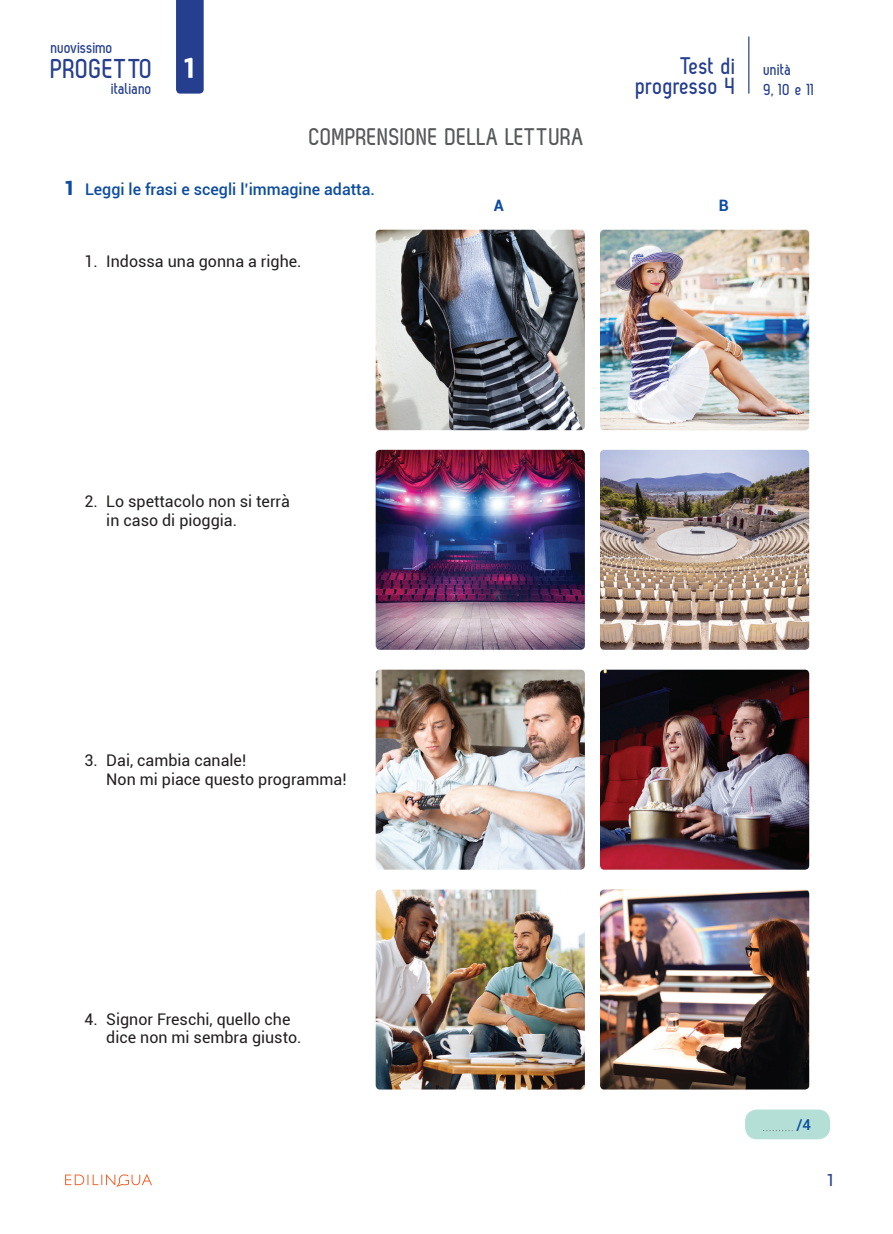
<style>
.page{position:relative;width:893px;height:1234px;background:#fff}
.page>*{position:absolute;margin:0;border:0;box-sizing:border-box;transform-origin:0 0}
.t1{font:700 27.15px "Zag";letter-spacing:.02em;color:#253f8e}
.t2{font:700 24px "Zag";letter-spacing:.01em;color:#57585a}
.t3{font:700 24px/19.5px "Zag";letter-spacing:.01em;color:#253f8e;text-align:right}
.t4{font:700 16.5px/19.5px "Zag";letter-spacing:.01em;color:#253f8e}
.t5{font:16.5px "Roboto";color:#253f8e}
.t6{font:700 16.35px "Zag";letter-spacing:.005em;color:#253f8e}
.t7{font:16.05px/18.8px "Roboto";color:#231f20}
.t8{font:500 16.05px "Roboto";color:#0d4da1}
.t9{font:700 15.75px "Roboto";color:#0d4da1}
.t10{font:500 15px "Roboto";color:#0d4da1}
.s1{font-weight:900;font-size:19.5px}
</style>
<div class="page">
<div style="left:745px;top:1109px;width:85px;height:29px;background:#b4dfd7;border-radius:12px"></div>
<img style="left:376px;top:230px;width:209px;height:200px">
<img style="left:600px;top:230px;width:209px;height:200px">
<img style="left:376px;top:449px;width:209px;height:200px">
<img style="left:600px;top:449px;width:209px;height:200px">
<img style="left:376px;top:669px;width:209px;height:200px">
<img style="left:600px;top:669px;width:209px;height:200px">
<img style="left:376px;top:889px;width:209px;height:200px">
<img style="left:600px;top:889px;width:209px;height:200px">
<svg style="left:176px;top:0;width:28px;height:94px;background:#314994"></svg>
<hr style="left:748px;top:36px;width:1px;height:58px;background:#253f8e">
<svg style="left:65px;top:1174px;width:87px;height:12px"></svg>
<p class="t4" style="left:51px;top:38px;width:64px">nuovissimo</p>
<h1 class="t1" style="left:51px;top:53px;width:103px">Progetto</h1>
<p class="t6" style="left:112px;top:79px;width:42px">italiano</p>
<h2 class="t3" style="left:636px;top:56px;width:101px">Test di progresso 4</h2>
<p class="t4" style="left:764px;top:59px;width:52px">unità<br>9, 10 e 11</p>
<h2 class="t2" style="left:310px;top:124px;width:276px">COMPRENSIONE DELLA LETTURA</h2>
<p class="t8" style="left:64px;top:178px;width:313px"><span class="s1">1</span> Leggi le frasi e scegli l’immagine adatta.</p>
<p class="t9" style="left:494px;top:194px;width:12px">A</p>
<p class="t9" style="left:719px;top:194px;width:12px">B</p>
<p class="t7" style="left:84px;top:251px;width:219px">1. Indossa una gonna a righe.</p>
<p class="t7" style="left:106px;top:491px;width:185px;text-indent:-22px">2. Lo spettacolo non si terrà in caso di pioggia.</p>
<p class="t7" style="left:106px;top:750px;width:242px;text-indent:-22px">3. Dai, cambia canale!<br>Non mi piace questo programma!</p>
<p class="t7" style="left:106px;top:1008px;width:197px;text-indent:-22px">4. Signor Freschi, quello che dice non mi sembra giusto.</p>
<p class="t10" style="left:796px;top:1113px;width:16px">/4</p>
<p class="t5" style="left:826px;top:1168px;width:11px">1</p>
</div>
